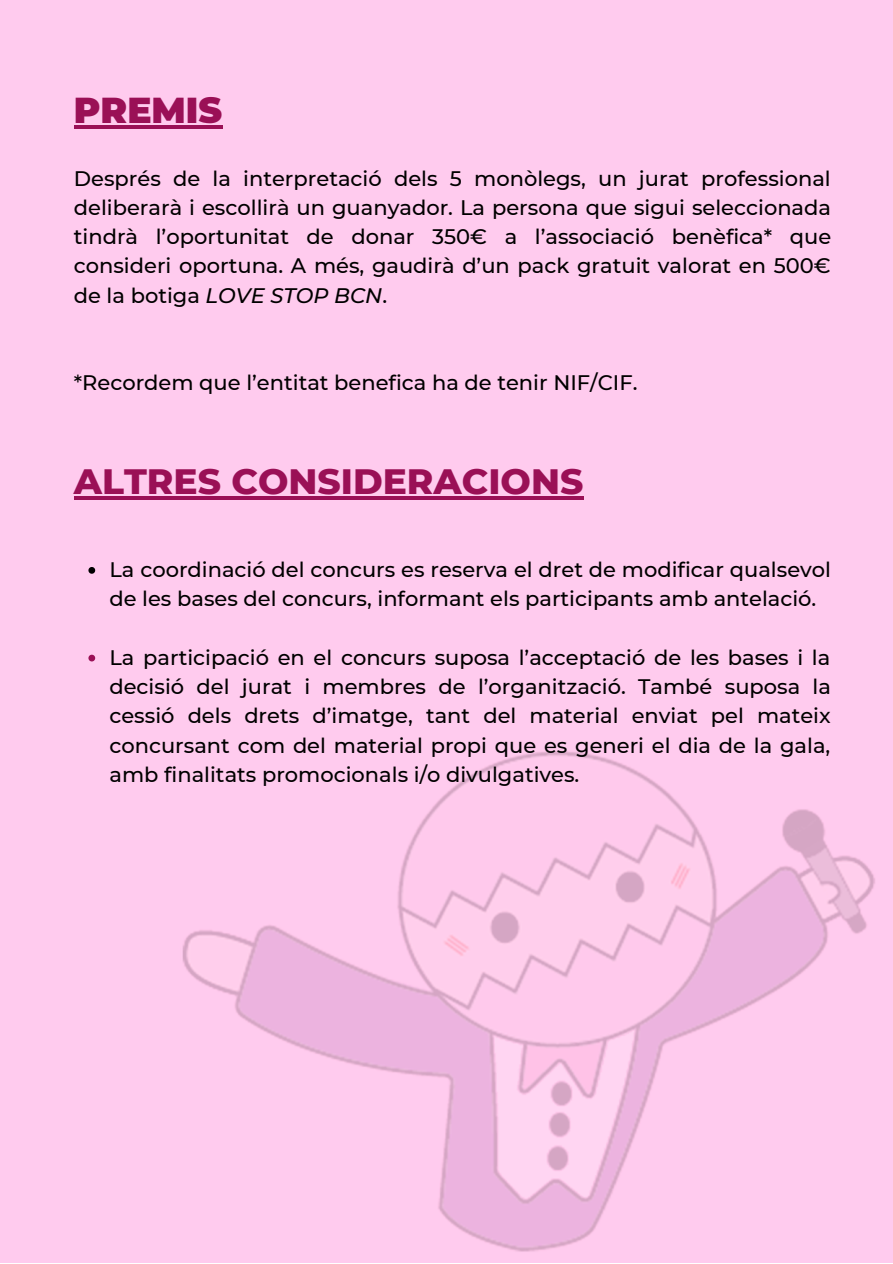
<style>
.page{position:relative;width:893px;height:1264px;background:#fff}
.page>*{position:absolute;margin:0;border:0;box-sizing:border-box;transform-origin:0 0}
.t1{font:800 36px "Montserrat";color:#9a1056}
.t2{font:900 36px "Montserrat";color:#9a1056}
.t3{font:500 21px/29.2px "Montserrat";color:#000;text-align:justify}
.s1{font-style:italic}
</style>
<div class="page">
<img style="left:0;top:0;width:892px;height:1262px">
<svg style="left:88px;top:567px;width:7px;height:6px"></svg>
<svg style="left:88px;top:654px;width:7px;height:7px"></svg>
<hr style="left:74px;top:125px;width:148px;height:3px;background:#9a1056">
<hr style="left:74px;top:496px;width:509px;height:3px;background:#9a1056">
<h1 class="t2" style="left:74px;top:88px;width:150px">PREMIS</h1>
<p class="t3" style="left:74px;top:164px;width:758px">Després de la interpretació dels 5 monòlegs, un jurat professional deliberarà i escollirà un guanyador. La persona que sigui seleccionada tindrà l’oportunitat de donar 350€ a l’associació benèfica* que consideri oportuna. A més, gaudirà d’un pack gratuit valorat en 500€ de la botiga <span class="s1">LOVE STOP BCN</span>.</p>
<p class="t3" style="left:74px;top:368px;width:565px">*Recordem que l’entitat benefica ha de tenir NIF/CIF.</p>
<h1 class="t1" style="left:74px;top:459px;width:511px">ALTRES CONSIDERACIONS</h1>
<p class="t3" style="left:109px;top:555px;width:723px">La coordinació del concurs es reserva el dret de modificar qualsevol de les bases del concurs, informant els participants amb antelació.</p>
<p class="t3" style="left:109px;top:642px;width:723px">La participació en el concurs suposa l’acceptació de les bases i la decisió del jurat i membres de l’organització. També suposa la cessió dels drets d’imatge, tant del material enviat pel mateix concursant com del material propi que es generi el dia de la gala, amb finalitats promocionals i/o divulgatives.</p>
</div>
